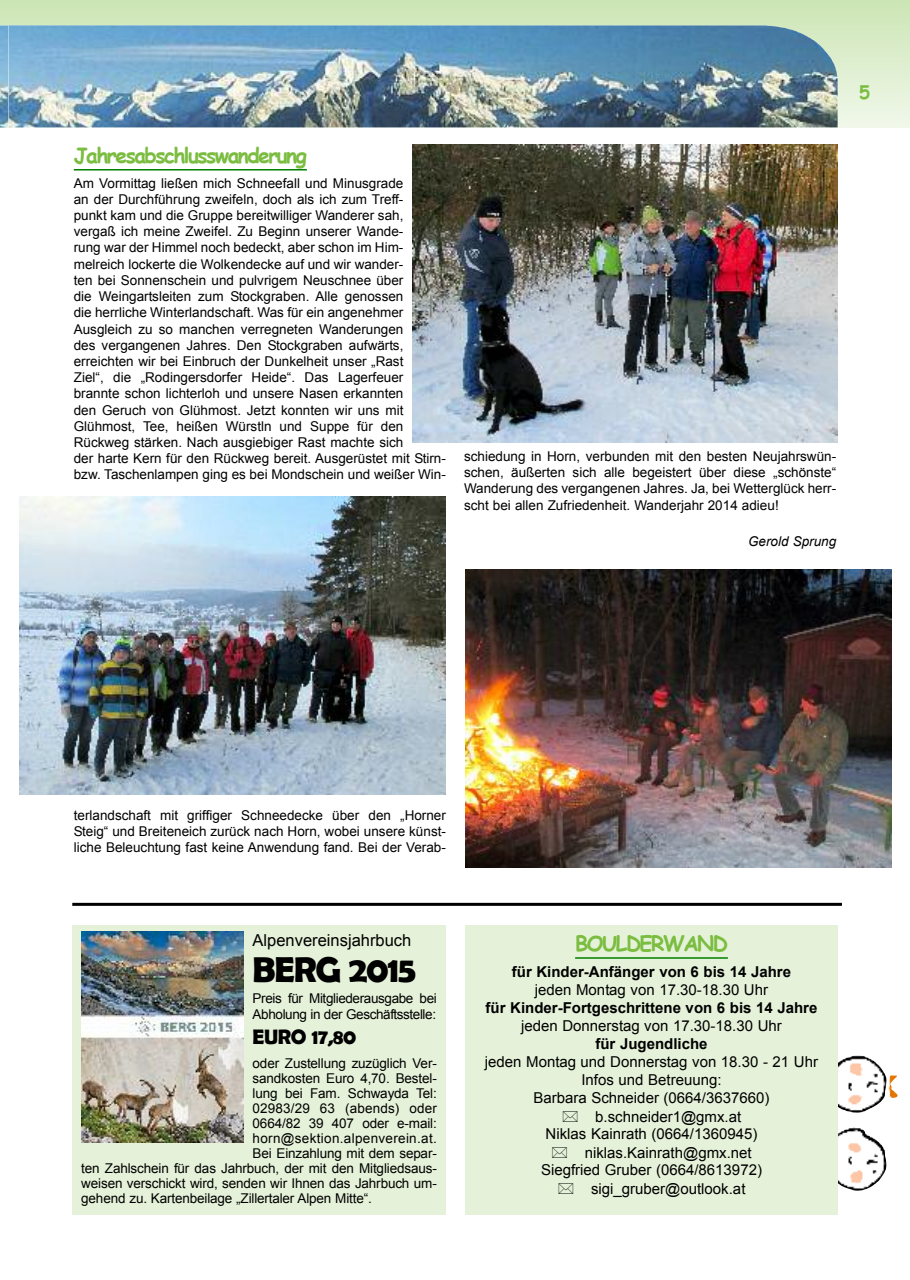
<style>
.page{position:relative;width:910px;height:1280px;background:#fff}
.page>*{position:absolute;margin:0;border:0;box-sizing:border-box;transform-origin:0 0}
.t1{font:700 36px "Berlin Sans FB Demi";letter-spacing:-.03em;color:#000}
.t2{font:700 21px "Comic Sans MS";letter-spacing:-.075em;color:#7bbd41}
.t3{font:700 21px "Berlin Sans FB Demi";letter-spacing:-.02em;color:#000}
.t4{font:700 18px "Comic Sans MS";color:#7bbd41}
.t5{font:16.5px "Arial";color:#000}
.t6{font:15px "Arial";color:#000}
.t7{font:700 15px "Arial";color:#000}
.t8{font:13.5px/16.2px "Arial";color:#000;text-align:justify}
.t9{font:13.5px/16.5px "Arial";letter-spacing:-.03em;color:#000}
.t10{font:13.5px "Arial";letter-spacing:.025em;color:#000}
.t11{font:italic 13.5px "Arial";color:#000}
</style>
<div class="page">
<div style="left:0;top:0;width:9px;height:128px;background:#cfe7b9"></div>
<div style="left:9px;top:0;width:901px;height:128px;background:linear-gradient(to bottom,#cbe5b4,#f1f8eb)"></div>
<img style="left:0;top:25px;width:838px;height:103px">
<img style="left:9px;top:25px;width:829px;height:102px">
<hr style="left:74px;top:169px;width:233px;height:1px;background:#008000">
<div style="left:72px;top:925px;width:374px;height:290px;background:#e5f2d9"></div>
<img style="left:81px;top:931px;width:163px;height:212px">
<img style="left:412px;top:145px;width:426px;height:297px">
<img style="left:466px;top:569px;width:425px;height:298px">
<img style="left:20px;top:497px;width:425px;height:297px">
<hr style="left:72px;top:903px;width:770px;height:3px;background:#000">
<img style="left:838px;top:1055px;width:60px;height:136px">
<div style="left:465px;top:925px;width:373px;height:290px;background:#e5f2d9"></div>
<hr style="left:575px;top:957px;width:153px;height:2px;background:#008000">
<h2 class="t2" style="left:74px;top:140px;width:235px">Jahresabschlusswanderung</h2>
<p class="t8" style="left:74px;top:175px;width:374px;text-align:left">Am Vormittag ließen mich Schneefall und Minusgrade<br>an der Durchführung zweifeln, doch als ich zum Treff-<br>punkt kam und die Gruppe bereitwilliger Wanderer sah, vergaß ich meine Zweifel. Zu Beginn unserer Wande-<br>rung war der Himmel noch bedeckt, aber schon im Him&shy;melreich lockerte die Wolkendecke auf und wir wander-<br>ten bei Sonnenschein und pulvrigem Neuschnee über<br>die Weingartsleiten zum Stockgraben. Alle genossen<br>die herrliche Winterlandschaft. Was für ein angenehmer Ausgleich zu so manchen verregneten Wanderungen<br>des vergangenen Jahres. Den Stockgraben aufwärts, erreichten wir bei Einbruch der Dunkelheit unser „Rast<br>Ziel“, die „Rodingersdorfer Heide“. Das Lagerfeuer brannte schon lichterloh und unsere Nasen erkannten<br>den Geruch von Glühmost. Jetzt konnten wir uns mit Glühmost, Tee, heißen Würstln und Suppe für den Rückweg stärken. Nach ausgiebiger Rast machte sich<br>der harte Kern für den Rückweg bereit. Ausgerüstet mit Stirn&shy;bzw. Taschenlampen ging es bei Mondschein und weißer Win-</p>
<p class="t8" style="left:464px;top:448px;width:374px">schiedung in Horn, verbunden mit den besten Neujahrswün&shy;schen, äußerten sich alle begeistert über diese „schönste“ Wanderung des vergangenen Jahres. Ja, bei Wetterglück herr&shy;scht bei allen Zufriedenheit. Wanderjahr 2014 adieu!</p>
<p class="t11" style="left:748px;top:534px;width:90px">Gerold Sprung</p>
<h3 class="t4" style="left:859px;top:79px;width:12px">5</h3>
<p class="t8" style="left:74px;top:807px;width:374px">terlandschaft mit griffiger Schneedecke über den „Horner Steig“ und Breiteneich zurück nach Horn, wobei unsere künst&shy;liche Beleuchtung fast keine Anwendung fand. Bei der Verab-</p>
<p class="t5" style="left:253px;top:931px;width:160px">Alpenvereinsjahrbuch</p>
<h1 class="t1" style="left:253px;top:949px;width:165px">BERG 2015</h1>
<p class="t9" style="left:253px;top:990px;width:186px">Preis für Mitgliederausgabe bei<br>Abholung in der Geschäftsstelle:</p>
<h2 class="t3" style="left:253px;top:1025px;width:105px">EURO 17,80</h2>
<p class="t8" style="left:253px;top:1055px;width:186px">oder Zustellung zuzüglich Ver-</p>
<p class="t8" style="left:253px;top:1070px;width:186px">sandkosten Euro 4,70. Bestel-</p>
<p class="t8" style="left:253px;top:1085px;width:186px">lung bei Fam. Schwayda Tel:</p>
<p class="t8" style="left:253px;top:1100px;width:186px">02983/29 63 (abends) oder</p>
<p class="t8" style="left:253px;top:1115px;width:186px">0664/82 39 407 oder e-mail:</p>
<p class="t10" style="left:253px;top:1131px;width:186px">horn@sektion.alpenverein.at.</p>
<p class="t8" style="left:253px;top:1145px;width:186px">Bei Einzahlung mit dem separ-</p>
<p class="t8" style="left:81px;top:1160px;width:357px">ten Zahlschein für das Jahrbuch, der mit den Mitgliedsaus-</p>
<p class="t8" style="left:81px;top:1175px;width:357px">weisen verschickt wird, senden wir Ihnen das Jahrbuch um-</p>
<p class="t8" style="left:81px;top:1190px;width:292px">gehend zu. Kartenbeilage „Zillertaler Alpen Mitte“.</p>
<h2 class="t2" style="left:575px;top:928px;width:154px">BOULDERWAND</h2>
<p class="t7" style="left:512px;top:963px;width:281px">für Kinder-Anfänger von 6 bis 14 Jahre</p>
<p class="t6" style="left:535px;top:981px;width:235px">jeden Montag von 17.30-18.30 Uhr</p>
<p class="t7" style="left:486px;top:999px;width:333px">für Kinder-Fortgeschrittene von 6 bis 14 Jahre</p>
<p class="t6" style="left:521px;top:1017px;width:262px">jeden Donnerstag von 17.30-18.30 Uhr</p>
<p class="t7" style="left:595px;top:1035px;width:114px">für Jugendliche</p>
<p class="t6" style="left:485px;top:1053px;width:335px">jeden Montag und Donnerstag von 18.30 - 21 Uhr</p>
<p class="t6" style="left:581px;top:1071px;width:142px">Infos und Betreuung:</p>
<p class="t6" style="left:533px;top:1089px;width:237px">Barbara Schneider (0664/3637660)</p>
<p class="t6" style="left:595px;top:1108px;width:148px">b.schneider1@gmx.at</p>
<p class="t6" style="left:546px;top:1125px;width:213px">Niklas Kainrath (0664/1360945)</p>
<p class="t6" style="left:585px;top:1144px;width:168px">niklas.Kainrath@gmx.net</p>
<p class="t6" style="left:541px;top:1161px;width:222px">Siegfried Gruber (0664/8613972)</p>
<p class="t6" style="left:591px;top:1180px;width:156px">sigi_gruber@outlook.at</p>
</div>
